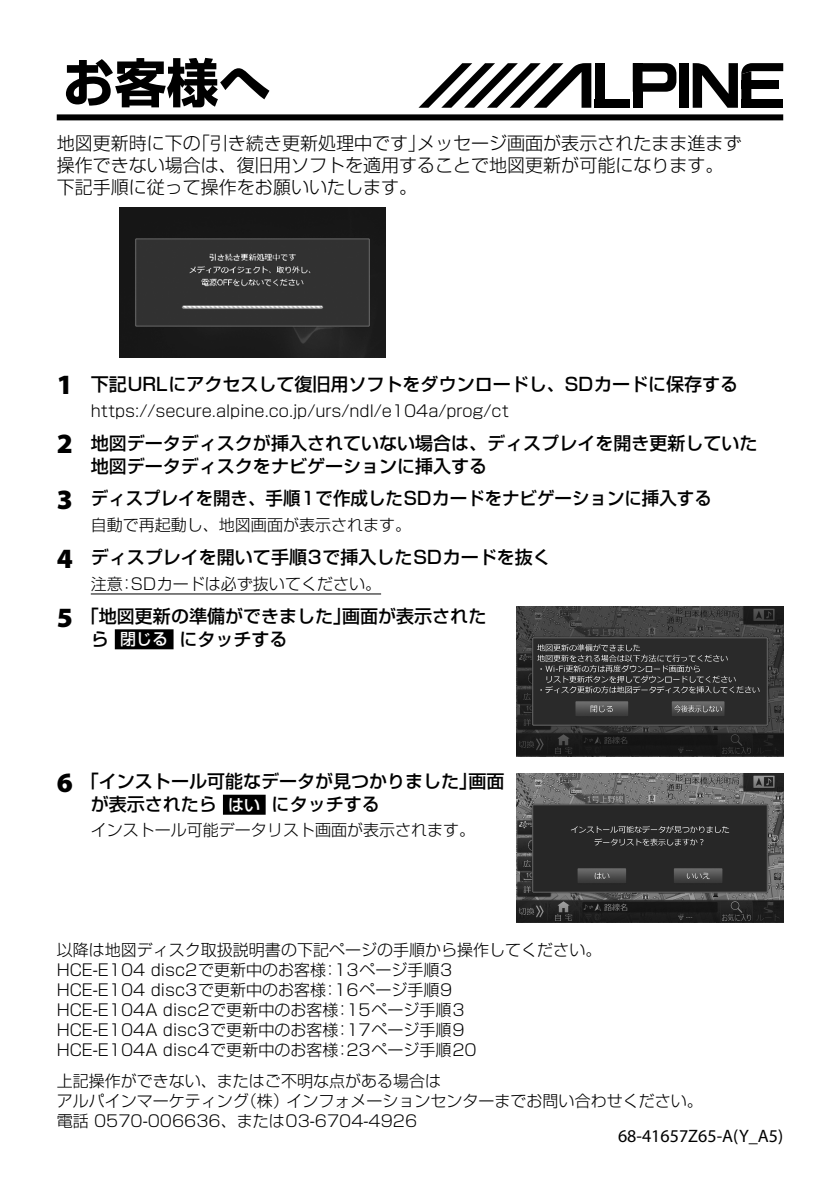
<style>
.page{position:relative;width:840px;height:1191px;background:#fff}
.page>*{position:absolute;margin:0;border:0;box-sizing:border-box;transform-origin:0 0}
.t1{font:52px "Shin Go Pro Bold 90 msp RKSJ H";color:#000}
.t2{font:18px/23px "Shin Go Pro Medium 90 msp RKSJ H";color:#000}
.t3{font:18px/22px "Shin Go Pro Light 90 msp RKSJ H";color:#000}
.t4{font:18px "Myriad Pro";color:#000}
.t5{font:16px/20px "Shin Go Pro Light 90 msp RKSJ H";color:#000}
.s1{font-family:"Myriad Pro";font-weight:900;font-size:28px}
.s2{font-size:16px;color:#fff}
</style>
<div class="page">
<div style="left:57px;top:114px;width:725px;height:6px;background:#000"></div>
<hr style="left:91px;top:593px;width:290px;height:1px;background:#000">
<div style="left:115px;top:629px;width:58px;height:20px;background:#000"></div>
<div style="left:223px;top:794px;width:42px;height:20px;background:#000"></div>
<img style="left:119px;top:208px;width:267px;height:149px">
<img style="left:516px;top:607px;width:266px;height:150px">
<img style="left:516px;top:773px;width:266px;height:150px">
<div style="left:594px;top:99px;width:35px;height:9px;background:#000"></div>
<div style="left:594px;top:63px;width:10px;height:45px;background:#000"></div>
<div style="left:632px;top:63px;width:10px;height:45px;background:#000"></div>
<svg style="left:632px;top:63px;width:44px;height:29px"></svg>
<div style="left:679px;top:63px;width:10px;height:45px;background:#000"></div>
<svg style="left:692px;top:63px;width:90px;height:45px"></svg>
<svg style="left:418px;top:63px;width:173px;height:45px"></svg>
<h1 class="t1" style="left:62px;top:63px;width:209px">お客様へ</h1>
<p class="t3" style="left:57px;top:135px;width:686px">地図更新時に下の「引き続き更新処理中です」メッセージ画面が表示されたまま進まず操作できない場合は、復旧用ソフトを適用することで地図更新が可能になります。下記手順に従って操作をお願いいたします。</p>
<p class="t2" style="left:57px;top:375px;width:682px"><span class="s1">1</span> 下記URLにアクセスして復旧用ソフトをダウンロードし、SDカードに保存する</p>
<p class="t5" style="left:91px;top:403px;width:419px">https://secure.alpine.co.jp/urs/ndl/e104a/prog/ct</p>
<p class="t2" style="left:91px;top:434px;width:668px;text-indent:-34px"><span class="s1">2</span> 地図データディスクが挿入されていない場合は、ディスプレイを開き更新していた地図データディスクをナビゲーションに挿入する</p>
<p class="t2" style="left:57px;top:489px;width:656px"><span class="s1">3</span> ディスプレイを開き、手順1で作成したSDカードをナビゲーションに挿入する</p>
<p class="t5" style="left:91px;top:517px;width:322px">自動で再起動し、地図画面が表示されます。</p>
<p class="t2" style="left:57px;top:548px;width:495px"><span class="s1">4</span> ディスプレイを開いて手順3で挿入したSDカードを抜く</p>
<p class="t5" style="left:91px;top:576px;width:291px">注意：SDカードは必ず抜いてください。</p>
<p class="t2" style="left:91px;top:607px;width:397px;text-indent:-34px"><span class="s1">5</span> 「地図更新の準備ができました」画面が表示されたら <span class="s2">閉じる</span> にタッチする</p>
<p class="t2" style="left:91px;top:772px;width:415px;text-indent:-34px"><span class="s1">6</span> 「インストール可能なデータが見つかりました」画面が表示されたら <span class="s2">はい</span> にタッチする</p>
<p class="t5" style="left:91px;top:822px;width:386px">インストール可能データリスト画面が表示されます。</p>
<p class="t5" style="left:57px;top:942px;width:545px">以降は地図ディスク取扱説明書の下記ページの手順から操作してください。HCE-E104 disc2で更新中のお客様：13ページ手順3<br>HCE-E104 disc3で更新中のお客様：16ページ手順9<br>HCE-E104A disc2で更新中のお客様：15ページ手順3<br>HCE-E104A disc3で更新中のお客様：17ページ手順9<br>HCE-E104A disc4で更新中のお客様：23ページ手順20</p>
<p class="t5" style="left:57px;top:1072px;width:647px">上記操作ができない、またはご不明な点がある場合は<br>アルパインマーケティング（株）インフォメーションセンターまでお問い合わせください。電話 0570-006636、または03-6704-4926</p>
<p class="t4" style="left:617px;top:1125px;width:167px">68-41657Z65-A(Y_A5)</p>
</div>
